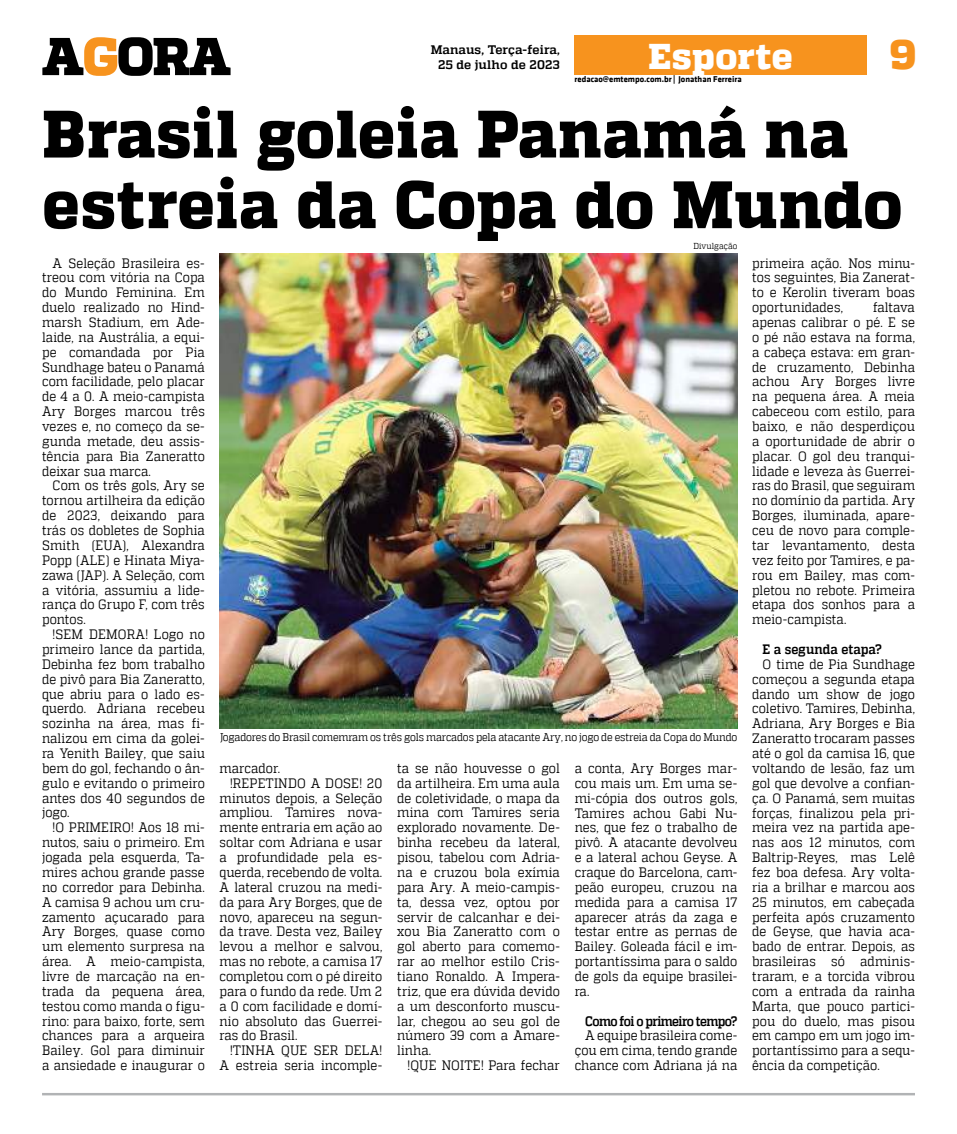
<style>
.page{position:relative;width:957px;height:1134px;background:#fff}
.page>*{position:absolute;margin:0;border:0;box-sizing:border-box;transform-origin:0 0}
.t1{font:800 66.88px/70.6px "MW Quadon";letter-spacing:.01em;color:#000;scale:.94 1}
.t2{font:800 41px "MW Quadon";color:#f7931e}
.t3{font:800 35.75px "MW Quadon";letter-spacing:.01em;color:#fff}
.t4{font:13.62px/14.9px "MW Quadon";letter-spacing:.005em;color:#000;text-align:justify;scale:.89 1}
.t5{font:700 13.62px "MW Quadon";letter-spacing:-.04em;color:#000;scale:.88 1}
.t6{font:700 13.62px "MW Quadon";letter-spacing:.005em;color:#000;scale:.89 1}
.t7{font:700 12.38px/14.9px "MW Quadon";letter-spacing:.01em;color:#000;text-align:center}
.t8{font:11.12px "MW Quadon";letter-spacing:-.015em;color:#000;scale:.89 1}
.t9{font:700 8.62px "MW Klavika Bd";color:#000}
.t10{font:8.62px "MW Quadon";letter-spacing:.01em;color:#000;scale:.89 1}
</style>
<div class="page">
<hr style="left:42px;top:1093px;width:873px;height:2px;background:#b1b3b5">
<svg style="left:42px;top:37px;width:188px;height:39px"></svg>
<div style="left:574px;top:35px;width:292px;height:40px;background:#f7931e"></div>
<img style="left:219px;top:254px;width:518px;height:474px">
<h2 class="t2" style="left:890px;top:31px;width:27px">9</h2>
<p class="t7" style="left:431px;top:43px;width:131px">Manaus, Terça-feira,<br>25 de julho de 2023</p>
<h3 class="t3" style="left:648px;top:35px;width:146px">Esporte</h3>
<h1 class="t1" style="left:42px;top:100px;width:916px">Brasil goleia Panamá na estreia da Copa do Mundo</h1>
<p class="t10" style="left:693px;top:241px;width:51px">Divulgação</p>
<p class="t4" style="left:42px;top:255px;width:184px;text-indent:10px">A Seleção Brasileira es&shy;treou com vitória na Copa do Mundo Feminina. Em duelo realizado no Hind&shy;marsh Stadium, em Ade&shy;laide, na Austrália, a equi&shy;pe comandada por Pia Sundhage bateu o Panamá com facilidade, pelo placar de 4 a 0. A meio-campista Ary Borges marcou três vezes e, no começo da se&shy;gunda metade, deu assis&shy;tência para Bia Zaneratto deixar sua marca.</p>
<p class="t4" style="left:42px;top:478px;width:184px;text-indent:10px">Com os três gols, Ary se tornou artilheira da edição de 2023, deixando para trás os dobletes de Sophia Smith (EUA), Alexandra Popp (ALE) e Hinata Miya&shy;zawa (JAP). A Seleção, com a vitória, assumiu a lide&shy;rança do Grupo F, com três pontos.</p>
<p class="t4" style="left:42px;top:627px;width:184px;text-indent:10px">!SEM DEMORA! Logo no primeiro lance da partida, Debinha fez bom trabalho de pivô para Bia Zaneratto, que abriu para o lado es&shy;querdo. Adriana recebeu sozinha na área, mas fi&shy;nalizou em cima da golei&shy;ra Yenith Bailey, que saiu bem do gol, fechando o ân&shy;gulo e evitando o primeiro antes dos 40 segundos de jogo.</p>
<p class="t4" style="left:42px;top:820px;width:184px;text-indent:10px">!O PRIMEIRO! Aos 18 mi&shy;nutos, saiu o primeiro. Em jogada pela esquerda, Ta&shy;mires achou grande passe no corredor para Debinha.<br>A camisa 9 achou um cru&shy;zamento açucarado para Ary Borges, quase como um elemento surpresa na área. A meio-campista, livre de marcação na en&shy;trada da pequena área, testou como manda o figu&shy;rino: para baixo, forte, sem chances para a arqueira Bailey. Gol para diminuir a ansiedade e inaugurar o</p>
<p class="t9" style="left:574px;top:73px;width:169px">redacao@emtempo.com.br | Jonathan Ferreira</p>
<p class="t4" style="left:752px;top:255px;width:184px">primeira ação. Nos minu&shy;tos seguintes, Bia Zanerat&shy;to e Kerolin tiveram boas oportunidades,</p>
<p class="t4" style="left:752px;top:300px;width:184px;text-indent:121px">faltava apenas calibrar o pé. E se o pé não estava na forma, a cabeça estava: em gran&shy;de cruzamento, Debinha achou Ary Borges livre na pequena área. A meia cabeceou com estilo, para baixo, e não desperdiçou a oportunidade de abrir o placar. O gol deu tranqui&shy;lidade e leveza às Guerrei&shy;ras do Brasil, que seguiram no domínio da partida. Ary Borges, iluminada, apare&shy;ceu de novo para comple&shy;tar levantamento, desta vez feito por Tamires, e pa&shy;rou em Bailey, mas com&shy;pletou no rebote. Primeira etapa dos sonhos para a meio-campista.</p>
<p class="t6" style="left:762px;top:641px;width:135px">E a segunda etapa?</p>
<p class="t4" style="left:752px;top:657px;width:184px;text-indent:10px">O time de Pia Sundhage começou a segunda etapa dando um show de jogo coletivo. Tamires, Debinha, Adriana, Ary Borges e Bia Zaneratto trocaram passes até o gol da camisa 16, que voltando de lesão, faz um gol que devolve a confian&shy;ça. O Panamá, sem muitas forças, finalizou pela pri&shy;meira vez na partida ape&shy;nas aos 12 minutos, com Baltrip-Reyes, mas Lelê fez boa defesa. Ary volta&shy;ria a brilhar e marcou aos 25 minutos, em cabeçada perfeita após cruzamento de Geyse, que havia aca&shy;bado de entrar. Depois, as brasileiras só adminis&shy;traram, e a torcida vibrou com a entrada da rainha Marta, que pouco partici&shy;pou do duelo, mas pisou em campo em um jogo im&shy;portantíssimo para a sequ&shy;ência da competição.</p>
<p class="t8" style="left:220px;top:731px;width:583px">Jogadores do Brasil comemram os três gols marcados pela atacante Ary, no jogo de estreia da Copa do Mundo</p>
<p class="t4" style="left:219px;top:761px;width:69px">marcador.</p>
<p class="t4" style="left:230px;top:775px;width:173px">!REPETINDO A DOSE! 20</p>
<p class="t4" style="left:219px;top:790px;width:184px">minutos depois, a Seleção</p>
<p class="t4" style="left:219px;top:805px;width:184px">ampliou. Tamires nova-</p>
<p class="t4" style="left:219px;top:820px;width:184px">mente entraria em ação ao</p>
<p class="t4" style="left:219px;top:835px;width:184px">soltar com Adriana e usar</p>
<p class="t4" style="left:219px;top:850px;width:184px">a profundidade pela es-</p>
<p class="t4" style="left:219px;top:865px;width:184px">querda, recebendo de volta.</p>
<p class="t4" style="left:219px;top:879px;width:184px">A lateral cruzou na medi-</p>
<p class="t4" style="left:219px;top:894px;width:184px">da para Ary Borges, que de</p>
<p class="t4" style="left:219px;top:909px;width:184px">novo, apareceu na segun-</p>
<p class="t4" style="left:219px;top:924px;width:184px">da trave. Desta vez, Bailey</p>
<p class="t4" style="left:219px;top:939px;width:184px">levou a melhor e salvou,</p>
<p class="t4" style="left:219px;top:954px;width:184px">mas no rebote, a camisa 17</p>
<p class="t4" style="left:219px;top:969px;width:184px">completou com o pé direito</p>
<p class="t4" style="left:219px;top:983px;width:184px">para o fundo da rede. Um 2</p>
<p class="t4" style="left:219px;top:998px;width:184px">a 0 com facilidade e domí-</p>
<p class="t4" style="left:219px;top:1013px;width:184px">nio absoluto das Guerrei-</p>
<p class="t4" style="left:219px;top:1028px;width:89px">ras do Brasil.</p>
<p class="t4" style="left:230px;top:1043px;width:173px">!TINHA QUE SER DELA!</p>
<p class="t4" style="left:219px;top:1058px;width:184px">A estreia seria incomple-</p>
<p class="t4" style="left:397px;top:761px;width:184px">ta se não houvesse o gol da artilheira. Em uma aula de coletividade, o mapa da mina com Tamires seria explorado novamente. De&shy;binha recebeu da lateral, pisou, tabelou com Adria&shy;na e cruzou bola exímia para Ary. A meio-campis&shy;ta, dessa vez, optou por servir de calcanhar e dei&shy;xou Bia Zaneratto com o gol aberto para comemo&shy;rar ao melhor estilo Cris&shy;tiano Ronaldo. A Impera&shy;triz, que era dúvida devido a um desconforto muscu&shy;lar, chegou ao seu gol de número 39 com a Amare&shy;linha.</p>
<p class="t4" style="left:407px;top:1058px;width:173px">!QUE NOITE! Para fechar</p>
<p class="t4" style="left:574px;top:761px;width:184px">a conta, Ary Borges mar&shy;cou mais um. Em uma se&shy;mi-cópia dos outros gols, Tamires achou Gabi Nu&shy;nes, que fez o trabalho de pivô. A atacante devolveu e a lateral achou Geyse. A craque do Barcelona, cam&shy;peão europeu, cruzou na medida para a camisa 17 aparecer atrás da zaga e testar entre as pernas de Bailey. Goleada fácil e im&shy;portantíssima para o saldo de gols da equipe brasilei&shy;ra.</p>
<p class="t5" style="left:585px;top:1013px;width:175px">Como foi o primeiro tempo?</p>
<p class="t4" style="left:574px;top:1028px;width:184px;text-indent:10px">A equipe brasileira come&shy;çou em cima, tendo grande chance com Adriana já na</p>
</div>
